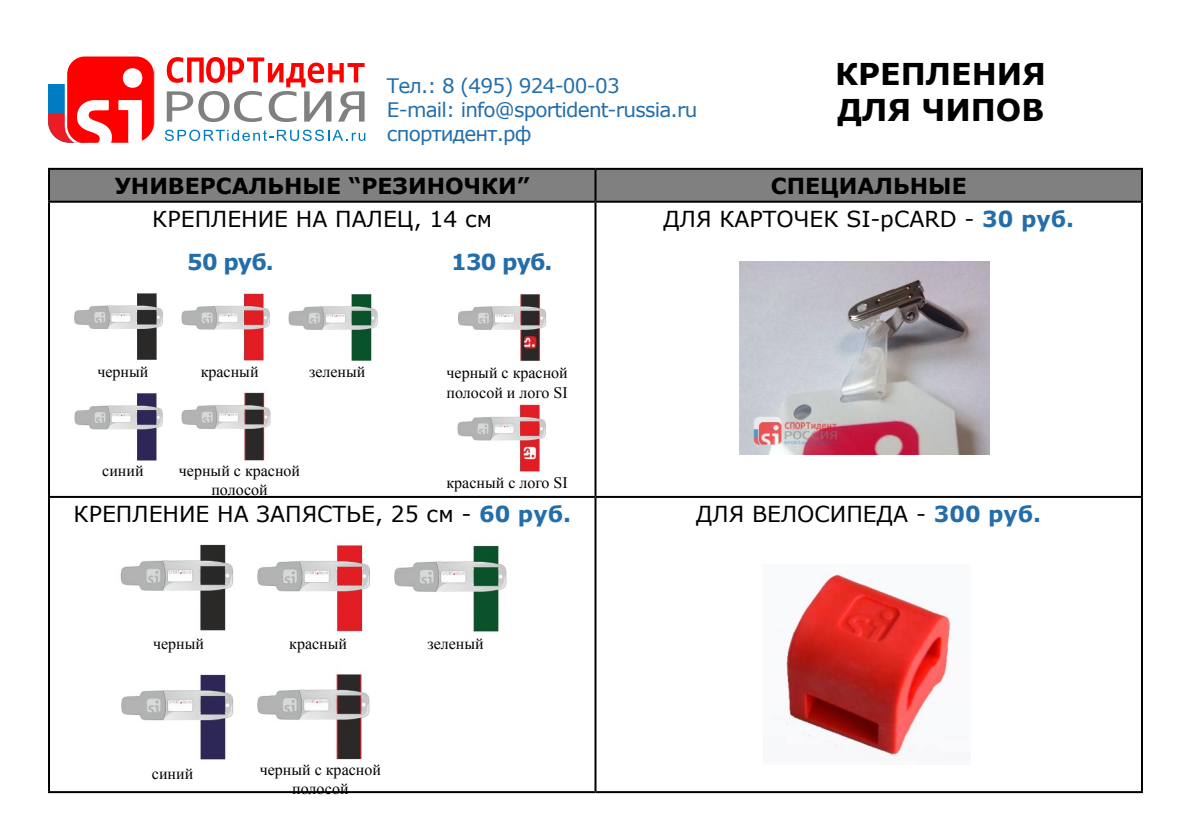
<style>
.page{position:relative;width:1191px;height:840px;background:#fff}
.page>*{position:absolute;margin:0;border:0;box-sizing:border-box;transform-origin:0 0}
.t1{font:700 30px/36px "Verdana";color:#000}
.t2{font:22px "Verdana";color:#000}
.t3{font:700 22px "Verdana";color:#000}
.t4{font:700 22px "Verdana";letter-spacing:-.04em;color:#236eaa}
.t5{font:20px/24px "Verdana";letter-spacing:-.04em;color:#236eaa}
.t6{font:16px/19.2px "Times New Roman";color:#000;text-align:center}
.s1{font-weight:700;color:#236eaa}
</style>
<div class="page">
<svg style="left:167px;top:57px;width:197px;height:65px"></svg>
<div style="left:48px;top:84px;width:48px;height:59px;background:#007cc2"></div>
<svg style="left:48px;top:113px;width:17px;height:30px"></svg>
<svg style="left:65px;top:56px;width:89px;height:87px"></svg>
<svg style="left:165px;top:129px;width:200px;height:12px"></svg>
<div style="left:50px;top:170px;width:1091px;height:30px;background:#808080"></div>
<hr style="left:48px;top:202px;width:2px;height:293px;background:#000">
<hr style="left:594px;top:202px;width:2px;height:293px;background:#000">
<hr style="left:1141px;top:202px;width:2px;height:293px;background:#000">
<hr style="left:48px;top:495px;width:547px;height:2px;background:#000">
<hr style="left:48px;top:497px;width:2px;height:293px;background:#000">
<hr style="left:595px;top:495px;width:548px;height:2px;background:#000">
<hr style="left:594px;top:497px;width:2px;height:293px;background:#000">
<hr style="left:1141px;top:497px;width:2px;height:293px;background:#000">
<hr style="left:48px;top:790px;width:547px;height:2px;background:#000">
<hr style="left:595px;top:790px;width:548px;height:2px;background:#000">
<hr style="left:48px;top:168px;width:547px;height:2px;background:#000">
<hr style="left:48px;top:170px;width:2px;height:30px;background:#000">
<hr style="left:48px;top:200px;width:547px;height:2px;background:#000">
<hr style="left:595px;top:168px;width:548px;height:2px;background:#000">
<hr style="left:594px;top:170px;width:2px;height:30px;background:#000">
<hr style="left:1141px;top:170px;width:2px;height:30px;background:#000">
<hr style="left:595px;top:200px;width:548px;height:2px;background:#000">
<img style="left:739px;top:261px;width:250px;height:193px">
<img style="left:775px;top:572px;width:177px;height:184px">
<img style="left:74px;top:293px;width:304px;height:68px">
<img style="left:74px;top:392px;width:197px;height:69px">
<img style="left:458px;top:294px;width:89px;height:67px">
<img style="left:457px;top:404px;width:89px;height:68px">
<img style="left:120px;top:544px;width:387px;height:88px">
<img style="left:121px;top:674px;width:249px;height:86px">
<p class="t5" style="left:387px;top:73px;width:312px">Тел.: 8 (495) 924-00-03<br>E-mail: info@sportident-russia.ru спортидент.рф</p>
<h1 class="t1" style="left:835px;top:55px;width:212px">КРЕПЛЕНИЯ<br>ДЛЯ ЧИПОВ</h1>
<h2 class="t3" style="left:115px;top:170px;width:416px">УНИВЕРСАЛЬНЫЕ “РЕЗИНОЧКИ”</h2>
<h2 class="t3" style="left:770px;top:170px;width:197px">СПЕЦИАЛЬНЫЕ</h2>
<h2 class="t2" style="left:152px;top:203px;width:341px">КРЕПЛЕНИЕ НА ПАЛЕЦ, 14 см</h2>
<h2 class="t4" style="left:187px;top:246px;width:88px">50 руб.</h2>
<h2 class="t4" style="left:451px;top:246px;width:103px">130 руб.</h2>
<h2 class="t2" style="left:663px;top:203px;width:412px">ДЛЯ КАРТОЧЕК SI-pCARD - <span class="s1">30 руб.</span></h2>
<p class="t6" style="left:97px;top:361px;width:53px">черный</p>
<p class="t6" style="left:201px;top:361px;width:59px">красный</p>
<p class="t6" style="left:309px;top:361px;width:58px">зеленый</p>
<p class="t6" style="left:102px;top:460px;width:43px">синий</p>
<p class="t6" style="left:179px;top:460px;width:123px">черный с красной полосой</p>
<p class="t6" style="left:446px;top:363px;width:123px;text-align:left">черный с красной полосой и лого SI</p>
<p class="t6" style="left:446px;top:472px;width:123px">красный с лого SI</p>
<h2 class="t2" style="left:74px;top:498px;width:499px">КРЕПЛЕНИЕ НА ЗАПЯСТЬЕ, 25 см - <span class="s1">60 руб.</span></h2>
<h2 class="t2" style="left:696px;top:498px;width:346px">ДЛЯ ВЕЛОСИПЕДА - <span class="s1">300 руб.</span></h2>
<p class="t6" style="left:153px;top:633px;width:53px">черный</p>
<p class="t6" style="left:289px;top:633px;width:59px">красный</p>
<p class="t6" style="left:427px;top:633px;width:58px">зеленый</p>
<p class="t6" style="left:152px;top:763px;width:43px">синий</p>
<p class="t6" style="left:260px;top:759px;width:123px">черный с красной полосой</p>
</div>
